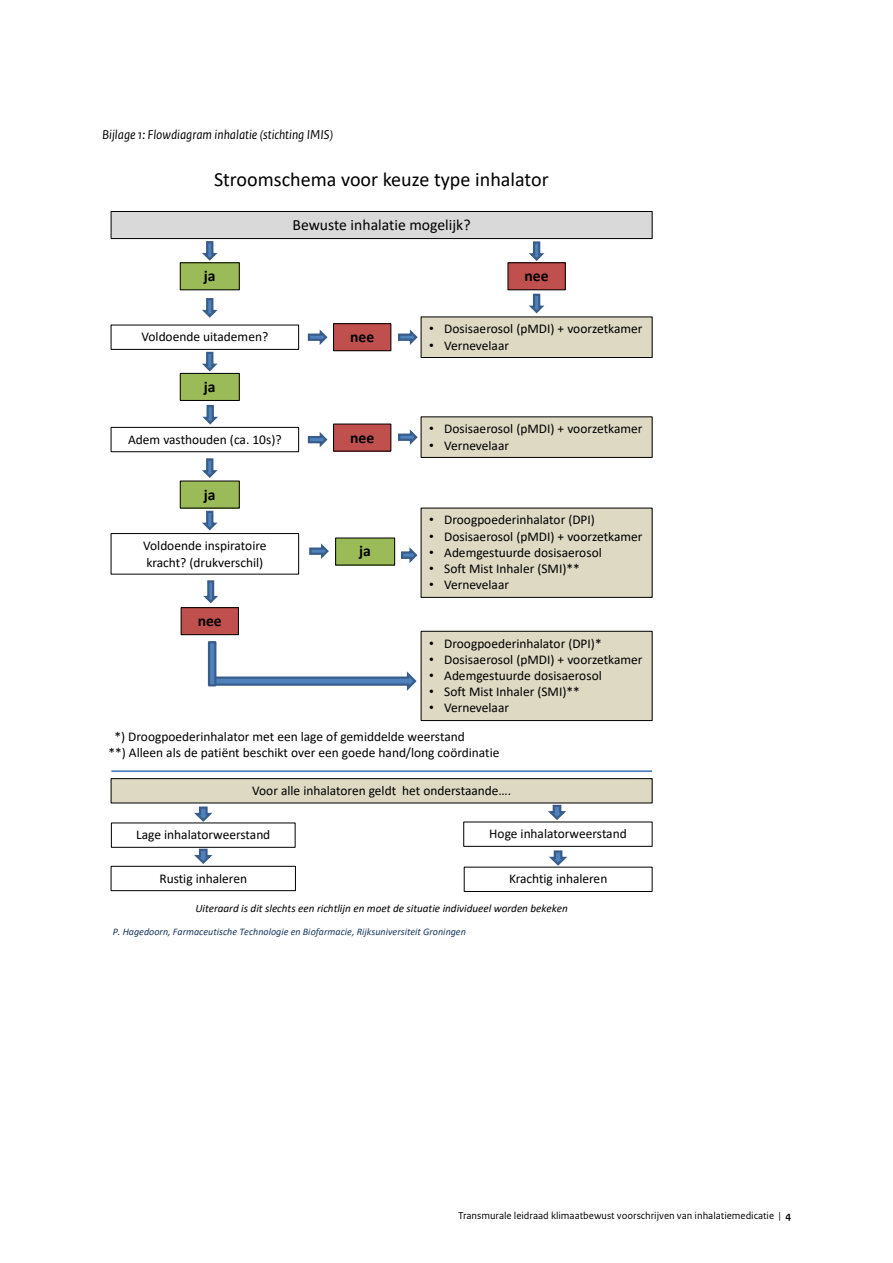
<style>
.page{position:relative;width:893px;height:1263px;background:#fff}
.page>*{position:absolute;margin:0;border:0;box-sizing:border-box;transform-origin:0 0}
.t1{font:20.1px "Calibri 3";color:#000}
.t2{font:15.6px "Calibri";color:#000}
.t3{font:700 15.6px "Calibri";color:#000}
.Factsheet_-_Plat{font:italic 13.5px "Rijksoverheid Sans Text";color:#000}
.t4{font:13.35px/17px "Calibri 2";color:#000}
.t5{font:italic 11.1px "Calibri";letter-spacing:-.005em;color:#000}
.t6{font:10.5px "Rijksoverheid Sans Text";color:#000}
.t7{font:10.05px "Calibri Italic 2";color:#17375e}
.s1{font-family:"Arial"}
.s2{font-weight:700}
</style>
<div class="page">
<svg style="left:110px;top:211px;width:543px;height:681px"></svg>
<div style="left:421px;top:631px;width:231px;height:89px;background:#ddd9c3"></div>
<div style="left:421px;top:631px;width:232px;height:90px;border:1px solid #000"></div>
<div style="left:421px;top:417px;width:231px;height:40px;background:#ddd9c3"></div>
<div style="left:421px;top:416px;width:232px;height:42px;border:1px solid #000"></div>
<hr style="left:111px;top:770px;width:541px;height:2px;background:#4a7ebb">
<svg style="left:201px;top:351px;width:19px;height:22px"></svg>
<svg style="left:201px;top:240px;width:19px;height:22px"></svg>
<svg style="left:201px;top:457px;width:19px;height:23px"></svg>
<svg style="left:528px;top:240px;width:19px;height:22px"></svg>
<svg style="left:201px;top:297px;width:19px;height:22px"></svg>
<div style="left:181px;top:608px;width:57px;height:27px;background:#c0504d"></div>
<div style="left:181px;top:607px;width:58px;height:28px;border:1px solid #000"></div>
<div style="left:334px;top:424px;width:57px;height:27px;background:#c0504d"></div>
<div style="left:508px;top:263px;width:57px;height:27px;background:#c0504d"></div>
<div style="left:507px;top:262px;width:59px;height:28px;border:1px solid #000"></div>
<div style="left:180px;top:373px;width:59px;height:27px;background:#9bbb59"></div>
<div style="left:180px;top:373px;width:60px;height:28px;border:1px solid #000"></div>
<div style="left:180px;top:481px;width:59px;height:27px;background:#9bbb59"></div>
<div style="left:180px;top:481px;width:60px;height:27px;border:1px solid #000"></div>
<svg style="left:201px;top:510px;width:19px;height:22px"></svg>
<svg style="left:528px;top:293px;width:19px;height:22px"></svg>
<svg style="left:203px;top:579px;width:18px;height:26px"></svg>
<svg style="left:307px;top:327px;width:22px;height:18px"></svg>
<svg style="left:307px;top:429px;width:22px;height:19px"></svg>
<svg style="left:397px;top:427px;width:22px;height:18px"></svg>
<svg style="left:397px;top:327px;width:22px;height:18px"></svg>
<svg style="left:547px;top:804px;width:22px;height:18px"></svg>
<svg style="left:548px;top:849px;width:22px;height:18px"></svg>
<svg style="left:194px;top:805px;width:21px;height:18px"></svg>
<div style="left:421px;top:508px;width:231px;height:89px;background:#ddd9c3"></div>
<div style="left:421px;top:508px;width:232px;height:90px;border:1px solid #000"></div>
<div style="left:336px;top:538px;width:59px;height:27px;background:#9bbb59"></div>
<div style="left:335px;top:538px;width:60px;height:27px;border:1px solid #000"></div>
<svg style="left:400px;top:544px;width:19px;height:20px"></svg>
<svg style="left:212px;top:669px;width:206px;height:24px"></svg>
<div style="left:209px;top:642px;width:6px;height:43px;background:#4f81bd"></div>
<div style="left:208px;top:641px;width:8px;height:45px;border:2px solid #385d8a"></div>
<svg style="left:308px;top:541px;width:22px;height:18px"></svg>
<svg style="left:202px;top:404px;width:19px;height:22px"></svg>
<p class="Factsheet_-_Plat" style="left:102px;top:127px;width:233px">Bijlage 1: Flowdiagram inhalatie (stichting IMIS)</p>
<p class="t1" style="left:214px;top:165px;width:336px">Stroomschema voor keuze type inhalator</p>
<p class="t3" style="left:204px;top:265px;width:13px">ja</p>
<p class="t2" style="left:293px;top:214px;width:180px">Bewuste inhalatie mogelijk?</p>
<p class="t3" style="left:525px;top:265px;width:26px">nee</p>
<p class="t4" style="left:141px;top:328px;width:128px">Voldoende uitademen?</p>
<p class="t3" style="left:204px;top:376px;width:13px">ja</p>
<p class="t4" style="left:128px;top:430px;width:155px">Adem vasthouden (ca. 10s)?</p>
<p class="t3" style="left:204px;top:483px;width:13px">ja</p>
<p class="t4" style="left:143px;top:536px;width:125px">Voldoende inspiratoire kracht? (drukverschil)</p>
<p class="t3" style="left:198px;top:610px;width:26px">nee</p>
<p class="t3" style="left:350px;top:326px;width:26px">nee</p>
<p class="t3" style="left:350px;top:426px;width:26px">nee</p>
<p class="t3" style="left:359px;top:540px;width:13px">ja</p>
<p class="t4" style="left:429px;top:320px;width:215px"><span class="s1">•</span> Dosisaerosol (pMDI) + voorzetkamer</p>
<p class="t4" style="left:429px;top:337px;width:82px"><span class="s1">•</span> Vernevelaar</p>
<p class="t4" style="left:429px;top:420px;width:215px"><span class="s1">•</span> Dosisaerosol (pMDI) + voorzetkamer</p>
<p class="t4" style="left:429px;top:436px;width:82px"><span class="s1">•</span> Vernevelaar</p>
<p class="t4" style="left:429px;top:511px;width:167px"><span class="s1">•</span> Droogpoederinhalator (DPI)</p>
<p class="t4" style="left:429px;top:528px;width:215px"><span class="s1">•</span> Dosisaerosol (pMDI) + voorzetkamer</p>
<p class="t4" style="left:429px;top:543px;width:174px"><span class="s1">•</span> Ademgestuurde dosisaerosol</p>
<p class="t4" style="left:429px;top:559px;width:152px"><span class="s1">•</span> Soft Mist Inhaler (SMI)**</p>
<p class="t4" style="left:429px;top:576px;width:82px"><span class="s1">•</span> Vernevelaar</p>
<p class="t4" style="left:429px;top:634px;width:174px"><span class="s1">•</span> Droogpoederinhalator (DPI)*</p>
<p class="t4" style="left:429px;top:651px;width:215px"><span class="s1">•</span> Dosisaerosol (pMDI) + voorzetkamer</p>
<p class="t4" style="left:429px;top:667px;width:174px"><span class="s1">•</span> Ademgestuurde dosisaerosol</p>
<p class="t4" style="left:429px;top:682px;width:152px"><span class="s1">•</span> Soft Mist Inhaler (SMI)**</p>
<p class="t4" style="left:429px;top:699px;width:82px"><span class="s1">•</span> Vernevelaar</p>
<p class="t4" style="left:108px;top:727px;width:393px;text-indent:6px">*) Droogpoederinhalator met een lage of gemiddelde weerstand<br>**) Alleen als de patiënt beschikt over een goede hand/long coördinatie</p>
<p class="t4" style="left:252px;top:782px;width:260px">Voor alle inhalatoren geldt het onderstaande….</p>
<p class="t4" style="left:136px;top:826px;width:136px">Lage inhalatorweerstand</p>
<p class="t4" style="left:489px;top:825px;width:139px">Hoge inhalatorweerstand</p>
<p class="t4" style="left:159px;top:869px;width:89px">Rustig inhaleren</p>
<p class="t4" style="left:509px;top:870px;width:100px">Krachtig inhaleren</p>
<p class="t5" style="left:195px;top:900px;width:374px">Uiteraard is dit slechts een richtlijn en moet de situatie individueel worden bekeken</p>
<p class="t7" style="left:113px;top:924px;width:355px">P. Hagedoorn, Farmaceutische Technologie en Biofarmacie, Rijksuniversiteit Groningen</p>
<p class="t6" style="left:458px;top:1210px;width:334px">Transmurale leidraad klimaatbewust voorschrijven van inhalatiemedicatie | <span class="s2">4</span></p>
</div>
